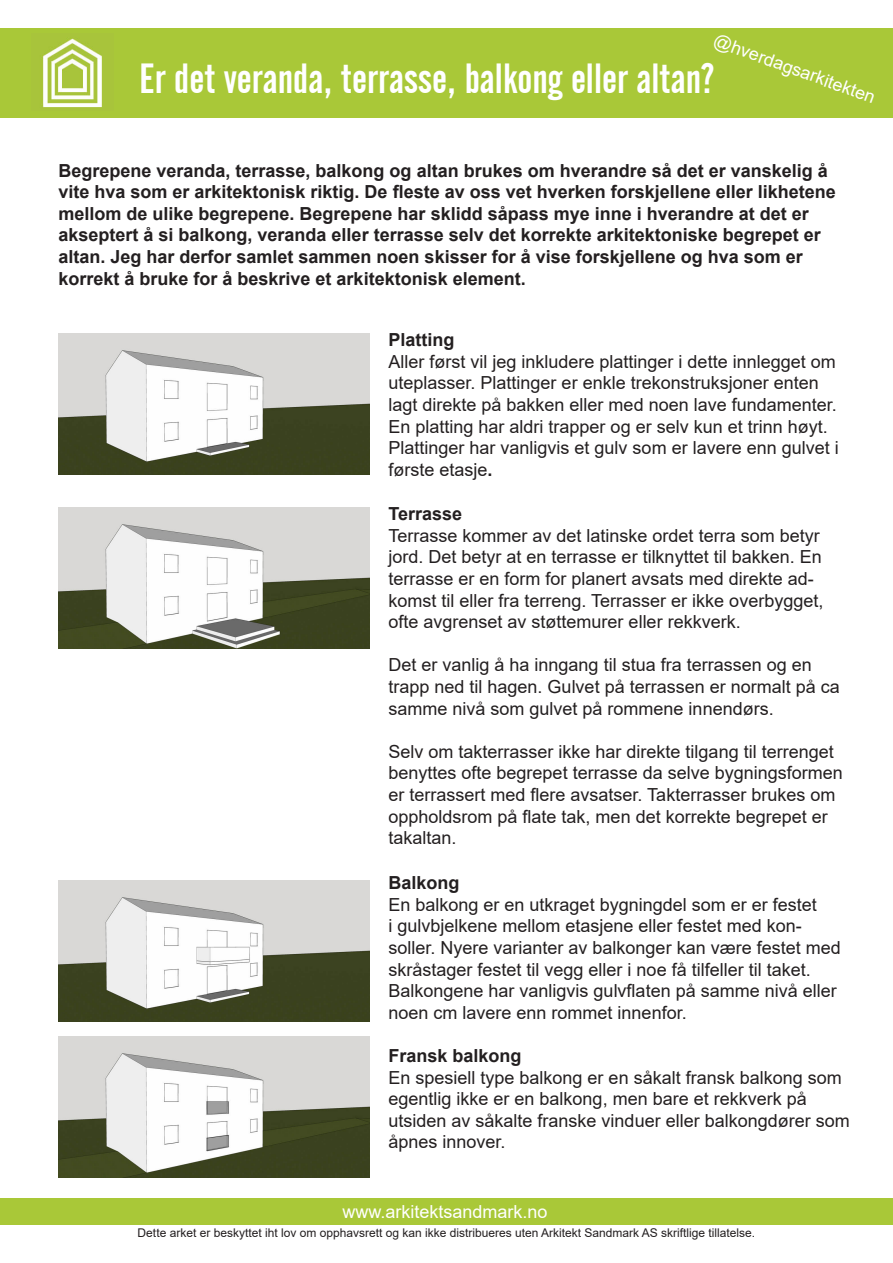
<style>
.page{position:relative;width:893px;height:1263px;background:#fff}
.page>*{position:absolute;margin:0;border:0;box-sizing:border-box;transform-origin:0 0}
.t1{font:42px "Alternate Gothic No 2 BT";color:#fff}
.t2{font:18px/21.6px "Arial";color:#231f20}
.t3{font:700 18px/21.6px "Arial";color:#231f20}
.t4{font:18px "Arial";color:#fff}
.t5{font:12px "Arial";color:#231f20}
.s1{font-weight:700}
</style>
<div class="page">
<div style="left:0;top:1199px;width:893px;height:26px;background:#a9c838"></div>
<div style="left:0;top:29px;width:893px;height:89px;background:#a9c838"></div>
<img style="left:43px;top:38px;width:59px;height:70px">
<img style="left:58px;top:881px;width:311px;height:141px">
<img style="left:58px;top:1036px;width:311px;height:141px">
<img style="left:58px;top:333px;width:311px;height:141px">
<img style="left:58px;top:507px;width:311px;height:141px">
<p class="t4" style="left:719px;top:28px;width:172px;rotate:20deg">@hverdagsarkitekten</p>
<p class="t1" style="left:139px;top:55px;width:576px">Er det veranda, terrasse, balkong eller altan?</p>
<p class="t3" style="left:58px;top:160px;width:779px">Begrepene veranda, terrasse, balkong og altan brukes om hverandre så det er vanskelig å vite hva som er arkitektonisk riktig. De fleste av oss vet hverken forskjellene eller likhetene mellom de ulike begrepene. Begrepene har sklidd såpass mye inne i hverandre at det er akseptert å si balkong, veranda eller terrasse selv det korrekte arkitektoniske begrepet er altan. Jeg har derfor samlet sammen noen skisser for å vise forskjellene og hva som er</p>
<p class="t3" style="left:58px;top:268px;width:469px">korrekt å bruke for å beskrive et arkitektonisk element.</p>
<p class="t3" style="left:388px;top:329px;width:68px">Platting</p>
<p class="t2" style="left:388px;top:350px;width:452px">Aller først vil jeg inkludere plattinger i dette innlegget om uteplasser. Plattinger er enkle trekonstruksjoner enten lagt direkte på bakken eller med noen lave fundamenter.<br>En platting har aldri trapper og er selv kun et trinn høyt.<br>Plattinger har vanligvis et gulv som er lavere enn gulvet i første etasje<span class="s1">.</span></p>
<p class="t3" style="left:388px;top:503px;width:75px">Terrasse</p>
<p class="t2" style="left:388px;top:524px;width:436px">Terrasse kommer av det latinske ordet terra som betyr jord. Det betyr at en terrasse er tilknyttet til bakken. En terrasse er en form for planert avsats med direkte ad&shy;komst til eller fra terreng. Terrasser er ikke overbygget, ofte avgrenset av støttemurer eller rekkverk.</p>
<p class="t2" style="left:388px;top:654px;width:453px">Det er vanlig å ha inngang til stua fra terrassen og en trapp ned til hagen. Gulvet på terrassen er normalt på ca samme nivå som gulvet på rommene innendørs.</p>
<p class="t2" style="left:388px;top:740px;width:456px">Selv om takterrasser ikke har direkte tilgang til terrenget benyttes ofte begrepet terrasse da selve bygningsformen er terrassert med flere avsatser. Takterrasser brukes om oppholdsrom på flate tak, men det korrekte begrepet er takaltan.</p>
<p class="t3" style="left:388px;top:872px;width:73px">Balkong</p>
<p class="t2" style="left:388px;top:893px;width:454px">En balkong er en utkraget bygningdel som er er festet<br>i gulvbjelkene mellom etasjene eller festet med kon&shy;soller. Nyere varianter av balkonger kan være festet med skråstager festet til vegg eller i noe få tilfeller til taket.<br>Balkongene har vanligvis gulvflaten på samme nivå eller noen cm lavere enn rommet innenfor.</p>
<p class="t3" style="left:388px;top:1045px;width:135px">Fransk balkong</p>
<p class="t2" style="left:388px;top:1066px;width:463px">En spesiell type balkong er en såkalt fransk balkong som egentlig ikke er en balkong, men bare et rekkverk på utsiden av såkalte franske vinduer eller balkongdører som åpnes innover.</p>
<p class="t4" style="left:342px;top:1199px;width:207px">www.arkitektsandmark.no</p>
<p class="t5" style="left:138px;top:1225px;width:619px">Dette arket er beskyttet iht lov om opphavsrett og kan ikke distribueres uten Arkitekt Sandmark AS skriftlige tillatelse.</p>
</div>
